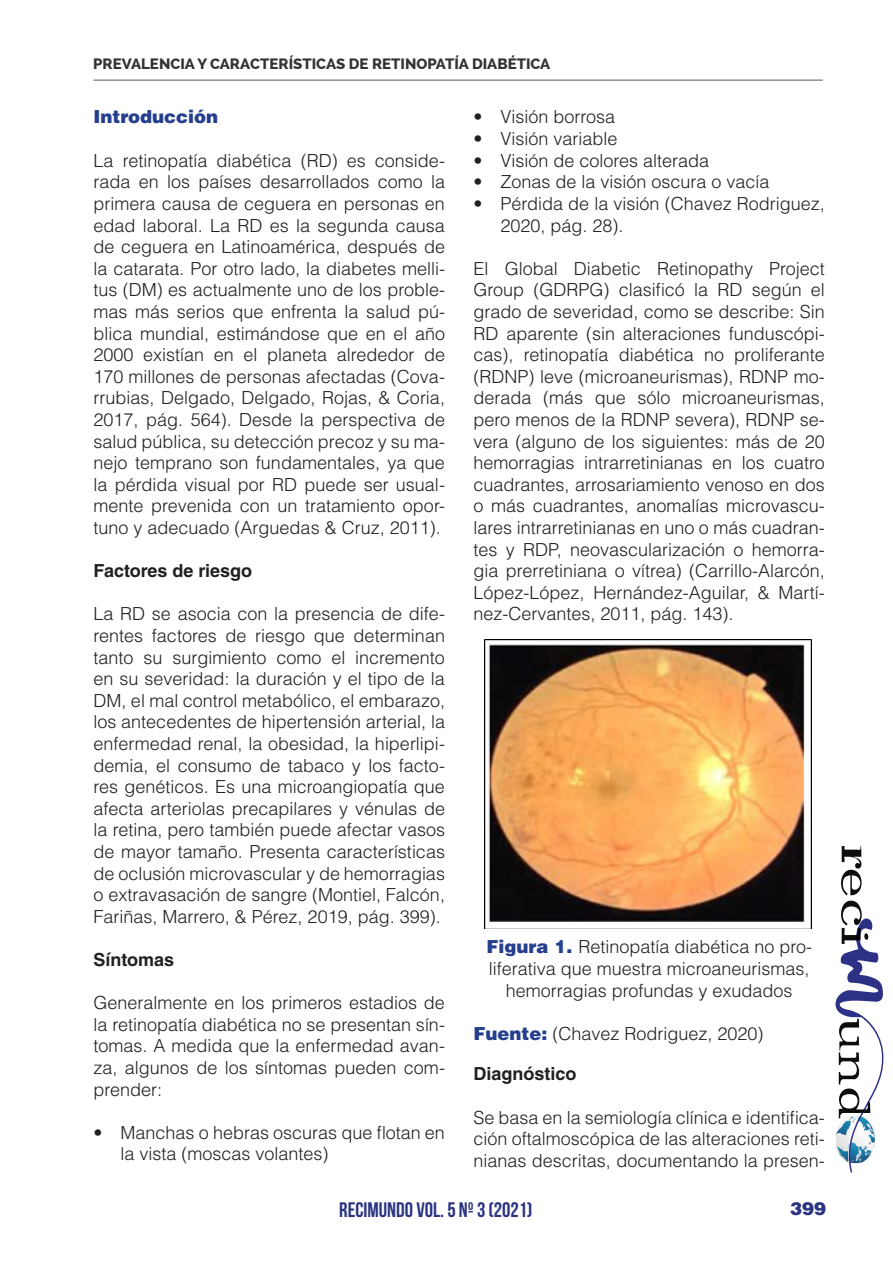
<style>
.page{position:relative;width:893px;height:1263px;background:#fff}
.page>*{position:absolute;margin:0;border:0;box-sizing:border-box;transform-origin:0 0}
.t1{font:700 21px "Bebas Neue";color:#2b3481}
.t2{font:300 18px/21.6px "Helvetica LT Std";color:#231f20;text-align:justify}
.t3{font:700 18px "Helvetica LT Std";color:#231f20}
.t4{font:900 18px "Helvetica LT Std";color:#253f8e}
.t5{font:900 18px "Helvetica LT Std";color:#2b3481}
.t6{font:800 15px "Raleway";color:#333}
.s1{font-weight:900;color:#253f8e}
</style>
<div class="page">
<hr style="left:94px;top:80px;width:729px;height:1px;background:#545557">
<svg style="left:841px;top:846px;width:20px;height:49px"></svg>
<svg style="left:835px;top:901px;width:49px;height:272px"></svg>
<img style="left:485px;top:639px;width:326px;height:289px">
<p class="t6" style="left:93px;top:55px;width:459px">PREVALENCIA Y CARACTERÍSTICAS DE RETINOPATÍA DIABÉTICA</p>
<p class="t4" style="left:94px;top:105px;width:126px">Introducción</p>
<p class="t2" style="left:94px;top:149px;width:353px">La retinopatía diabética (RD) es conside&shy;rada en los países desarrollados como la primera causa de ceguera en personas en edad laboral. La RD es la segunda causa de ceguera en Latinoamérica, después de la catarata. Por otro lado, la diabetes melli&shy;tus (DM) es actualmente uno de los proble&shy;mas más serios que enfrenta la salud pú&shy;blica mundial, estimándose que en el año 2000 existían en el planeta alrededor de 170 millones de personas afectadas (Cova&shy;rrubias, Delgado, Delgado, Rojas, &amp; Coria, 2017, pág. 564). Desde la perspectiva de salud pública, su detección precoz y su ma&shy;nejo temprano son fundamentales, ya que la pérdida visual por RD puede ser usual&shy;mente prevenida con un tratamiento opor&shy;tuno y adecuado (Arguedas &amp; Cruz, 2011).</p>
<p class="t3" style="left:94px;top:560px;width:160px">Factores de riesgo</p>
<p class="t2" style="left:94px;top:603px;width:353px">La RD se asocia con la presencia de dife&shy;rentes factores de riesgo que determinan tanto su surgimiento como el incremento en su severidad: la duración y el tipo de la DM, el mal control metabólico, el embarazo, los antecedentes de hipertensión arterial, la enfermedad renal, la obesidad, la hiperlipi&shy;demia, el consumo de tabaco y los facto&shy;res genéticos. Es una microangiopatía que afecta arteriolas precapilares y vénulas de la retina, pero también puede afectar vasos de mayor tamaño. Presenta características de oclusión microvascular y de hemorragias o extravasación de sangre (Montiel, Falcón, Fariñas, Marrero, &amp; Pérez, 2019, pág. 399).</p>
<p class="t3" style="left:94px;top:949px;width:82px">Síntomas</p>
<p class="t2" style="left:94px;top:992px;width:353px">Generalmente en los primeros estadios de la retinopatía diabética no se presentan sín&shy;tomas. A medida que la enfermedad avan&shy;za, algunos de los síntomas pueden com&shy;prender:</p>
<p class="t2" style="left:121px;top:1121px;width:326px;text-indent:-27px">• Manchas o hebras oscuras que flotan en la vista (moscas volantes)</p>
<p class="t2" style="left:473px;top:106px;width:143px">• Visión borrosa</p>
<p class="t2" style="left:473px;top:128px;width:146px">• Visión variable</p>
<p class="t2" style="left:473px;top:149px;width:237px">• Visión de colores alterada</p>
<p class="t2" style="left:473px;top:171px;width:298px">• Zonas de la visión oscura o vacía</p>
<p class="t2" style="left:500px;top:193px;width:326px;text-indent:-27px">• Pérdida de la visión (Chavez Rodriguez,<br>2020, pág. 28).</p>
<p class="t2" style="left:473px;top:257px;width:353px">El Global Diabetic Retinopathy Project Group (GDRPG) clasificó la RD según el grado de severidad, como se describe: Sin RD aparente (sin alteraciones funduscópi&shy;cas), retinopatía diabética no proliferante (RDNP) leve (microaneurismas), RDNP mo&shy;derada (más que sólo microaneurismas, pero menos de la RDNP severa), RDNP se&shy;vera (alguno de los siguientes: más de 20 hemorragias intrarretinianas en los cuatro cuadrantes, arrosariamiento venoso en dos o más cuadrantes, anomalías microvascu&shy;lares intrarretinianas en uno o más cuadran&shy;tes y RDP, neovascularización o hemorra&shy;gia prerretiniana o vítrea) (Carrillo-Alarcón, López-López, Hernández-Aguilar, &amp; Martí&shy;nez-Cervantes, 2011, pág. 143).</p>
<p class="t2" style="left:486px;top:936px;width:327px;text-align:center"><span class="s1">Figura 1.</span> Retinopatía diabética no pro&shy;liferativa que muestra microaneurismas, hemorragias profundas y exudados</p>
<p class="t2" style="left:473px;top:1022px;width:292px"><span class="s1">Fuente:</span> (Chavez Rodriguez, 2020)</p>
<p class="t3" style="left:473px;top:1063px;width:104px">Diagnóstico</p>
<p class="t2" style="left:473px;top:1106px;width:353px">Se basa en la semiología clínica e identifica&shy;ción oftalmoscópica de las alteraciones reti&shy;nianas descritas, documentando la presen-</p>
<p class="t1" style="left:339px;top:1198px;width:195px">RECIMUNDO VOL. 5 Nº 3 (2021)</p>
<p class="t5" style="left:790px;top:1197px;width:38px">399</p>
</div>
